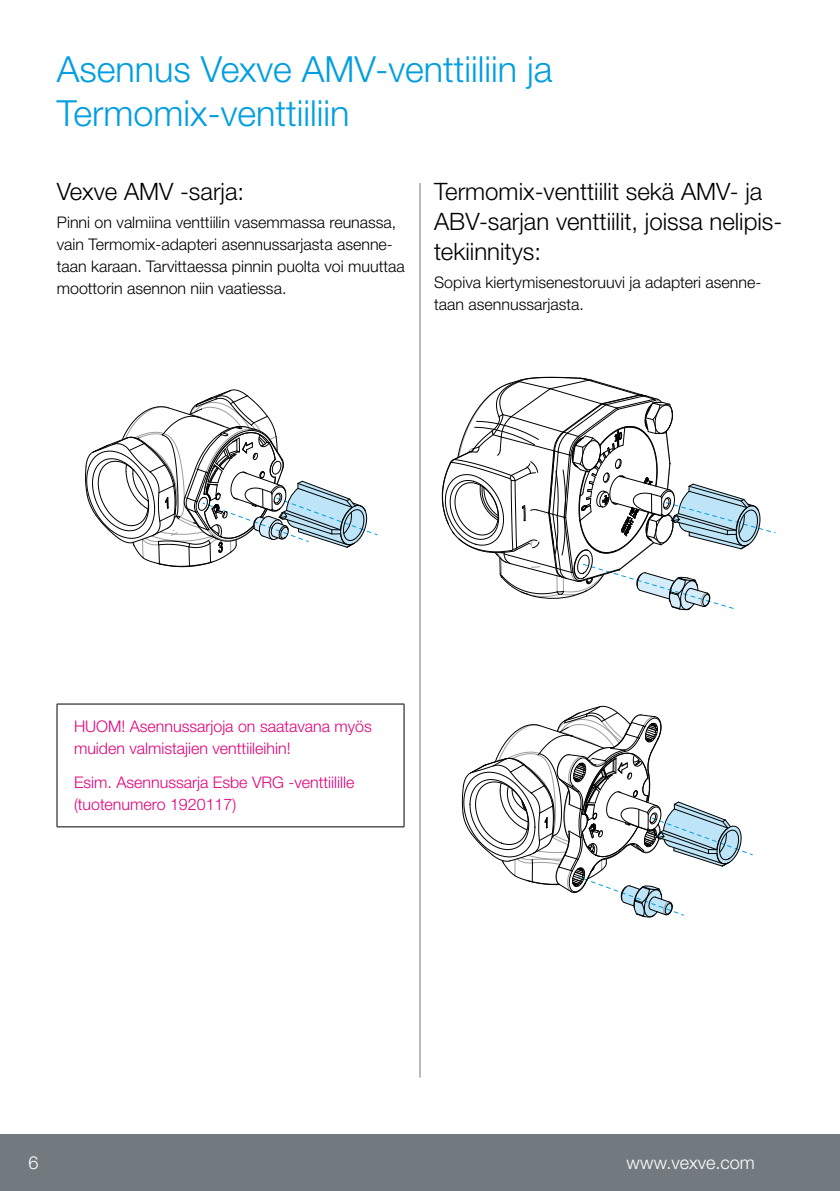
<style>
.page{position:relative;width:840px;height:1191px;background:#fff}
.page>*{position:absolute;margin:0;border:0;box-sizing:border-box;transform-origin:0 0}
.t1{font:300 36px/44px "Helvetica Neue LTW1 G";color:#009ee0}
.t2{font:300 24px/30px "Helvetica Neue LTW1 G";color:#000}
.t3{font:300 18px "Helvetica Neue LTW1 G";color:#fff}
.t4{font:300 16px/22px "Helvetica Neue LTW1 G";color:#000}
.t5{font:300 16px/22px "Helvetica Neue LTW1 G";color:#e2007a}
</style>
<div class="page">
<hr style="left:419px;top:183px;width:1px;height:894px;background:#72797f">
<svg style="left:85px;top:389px;width:293px;height:179px"></svg>
<svg style="left:461px;top:705px;width:292px;height:213px"></svg>
<svg style="left:441px;top:376px;width:334px;height:235px"></svg>
<hr style="left:57px;top:703px;width:347px;height:1px;background:#000">
<hr style="left:57px;top:704px;width:1px;height:122px;background:#000">
<hr style="left:403px;top:704px;width:1px;height:122px;background:#000">
<hr style="left:57px;top:826px;width:347px;height:1px;background:#000">
<div style="left:0;top:1134px;width:839px;height:57px;background:#72797f"></div>
<hr style="left:839px;top:1134px;width:1px;height:57px;background:#72797f">
<h1 class="t1" style="left:57px;top:47px;width:497px">Asennus Vexve AMV-venttiiliin ja<br>Termomix-venttiiliin</h1>
<h2 class="t2" style="left:57px;top:177px;width:189px">Vexve AMV -sarja:</h2>
<p class="t4" style="left:57px;top:211px;width:349px">Pinni on valmiina venttiilin vasemmassa reunassa, vain Termomix-adapteri asennussarjasta asenne&shy;taan karaan. Tarvittaessa pinnin puolta voi muuttaa moottorin asennon niin vaatiessa.</p>
<h2 class="t2" style="left:434px;top:177px;width:349px">Termomix-venttiilit sekä AMV- ja<br>ABV-sarjan venttiilit, joissa nelipis&shy;tekiinnitys:</h2>
<p class="t4" style="left:434px;top:271px;width:328px">Sopiva kiertymisenestoruuvi ja adapteri asenne&shy;taan asennussarjasta.</p>
<p class="t5" style="left:74px;top:715px;width:299px">HUOM! Asennussarjoja on saatavana myös muiden valmistajien venttiileihin!</p>
<p class="t5" style="left:74px;top:771px;width:282px">Esim. Asennussarja Esbe VRG -venttiilille (tuotenumero 1920117)</p>
<p class="t3" style="left:28px;top:1151px;width:12px">6</p>
<p class="t3" style="left:626px;top:1151px;width:130px">www.vexve.com</p>
</div>
